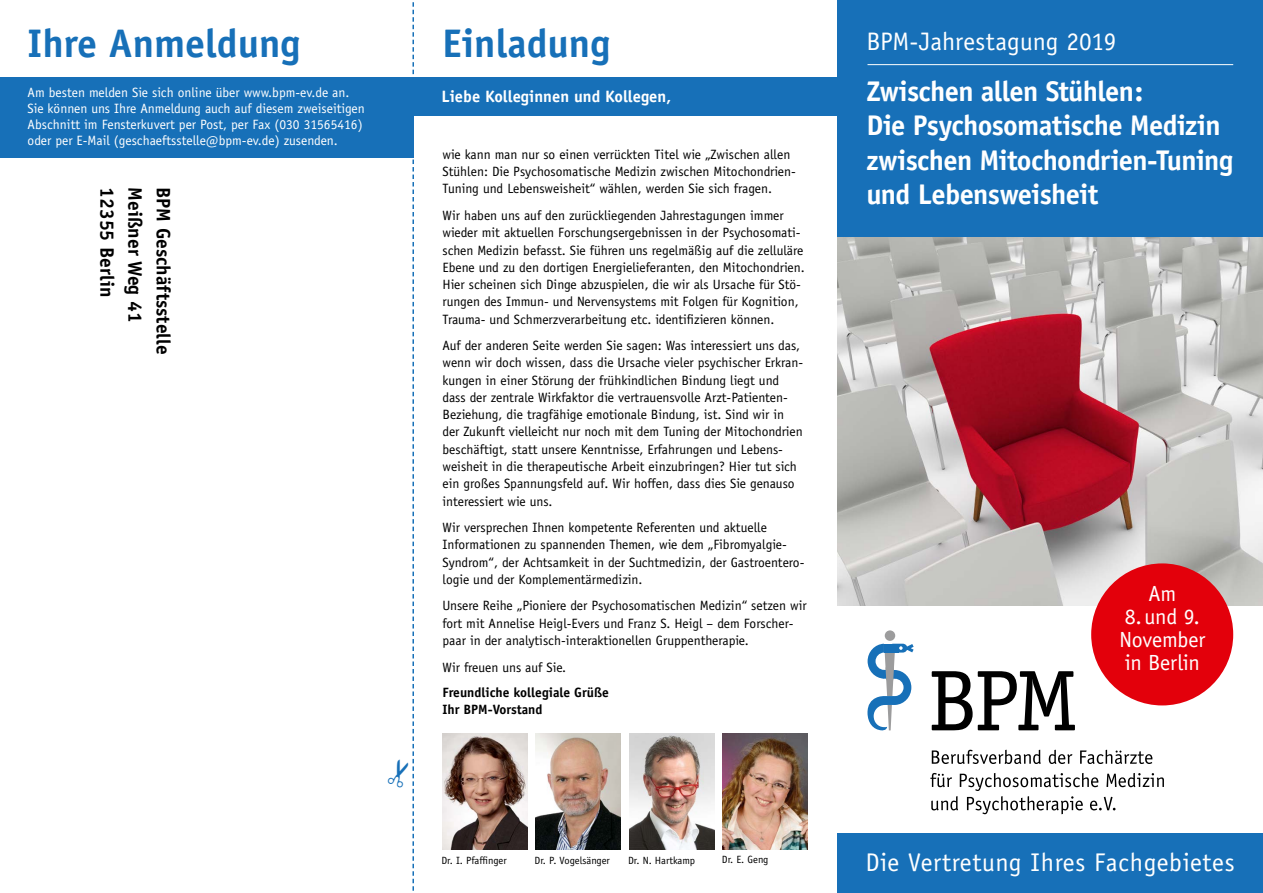
<style>
.page{position:relative;width:1263px;height:893px;background:#fff}
.page>*{position:absolute;margin:0;border:0;box-sizing:border-box;transform-origin:0 0}
.t1{font:700 39.9px "Officina Sans";color:#1770b8}
.t2{font:700 28.5px/34.5px "Officina Sans";letter-spacing:-.025em;color:#fff}
.t3{font:25.65px "Officina Sans";letter-spacing:.025em;color:#fff}
.t4{font:25.35px "Officina Sans";color:#fff}
.t5{font:21.9px/23px "Officina Sans";letter-spacing:-.01em;color:#fff;text-align:center}
.t6{font:700 19.5px "Officina Sans";color:#000}
.t7{font:700 16.5px "Officina Sans";color:#fff}
.t8{font:13.5px/17.2px "Officina Sans";color:#000}
.t9{font:13.5px/16.2px "Officina Sans";color:#fff}
.t10{font:700 13.5px/16.5px "Officina Sans";color:#000}
.t11{font:10.5px "Officina Sans";color:#000}
</style>
<div class="page">
<img style="left:838px;top:237px;width:425px;height:369px">
<div style="left:838px;top:0;width:425px;height:237px;background:#1770b8"></div>
<hr style="left:867px;top:64px;width:366px;height:1px;background:#fff">
<div style="left:838px;top:833px;width:425px;height:60px;background:#1770b8"></div>
<div style="left:412px;top:78px;width:443px;height:38px;background:#1770b8"></div>
<img style="left:723px;top:733px;width:84px;height:116px">
<img style="left:630px;top:733px;width:84px;height:116px">
<img style="left:535px;top:733px;width:85px;height:116px">
<div style="left:0;top:78px;width:414px;height:80px;background:#1770b8"></div>
<img style="left:442px;top:733px;width:85px;height:116px">
<svg style="left:932px;top:750px;width:109px;height:14px"></svg>
<svg style="left:1049px;top:750px;width:23px;height:14px"></svg>
<svg style="left:1080px;top:750px;width:72px;height:14px"></svg>
<svg style="left:930px;top:773px;width:234px;height:41px"></svg>
<svg style="left:932px;top:671px;width:143px;height:59px"></svg>
<div style="left:885px;top:630px;width:10px;height:11px;background:#9c9c9d;border-radius:50%"></div>
<svg style="left:867px;top:643px;width:47px;height:88px"></svg>
<div style="left:1091px;top:563px;width:142px;height:142px;background:#e3000b;border-radius:50%"></div>
<svg style="left:387px;top:2px;width:27px;height:889px"></svg>
<h1 class="t1" style="left:28px;top:18px;width:274px">Ihre Anmeldung</h1>
<p class="t9" style="left:28px;top:84px;width:339px">Am besten melden Sie sich online über www.bpm-ev.de an.<br>Sie können uns Ihre Anmeldung auch auf diesem zweiseitigen Abschnitt im Fensterkuvert per Post, per Fax (030 31565416) oder per E-Mail (geschaeftsstelle@bpm-ev.de) zusenden.</p>
<h3 class="t6" style="left:119px;top:187px;width:112px;rotate:90deg">12355 Berlin</h3>
<h3 class="t6" style="left:147px;top:187px;width:137px;rotate:90deg">Meißner Weg 41</h3>
<h3 class="t6" style="left:175px;top:187px;width:169px;rotate:90deg">BPM Geschäftsstelle</h3>
<h1 class="t1" style="left:442px;top:18px;width:169px">Einladung</h1>
<p class="t7" style="left:441px;top:86px;width:231px">Liebe Kolleginnen und Kollegen,</p>
<p class="t8" style="left:442px;top:146px;width:355px">wie kann man nur so einen verrückten Titel wie „Zwischen allen<br>Stühlen: Die Psychosomatische Medizin zwischen Mitochondrien-<br>Tuning und Lebensweisheit“ wählen, werden Sie sich fragen.</p>
<p class="t8" style="left:442px;top:207px;width:364px">Wir haben uns auf den zurückliegenden Jahrestagungen immer wieder mit aktuellen Forschungsergebnissen in der Psychosomati&shy;schen Medizin befasst. Sie führen uns regelmäßig auf die zelluläre Ebene und zu den dortigen Energielieferanten, den Mitochondrien.<br>Hier scheinen sich Dinge abzuspielen, die wir als Ursache für Stö&shy;rungen des Immun- und Nervensystems mit Folgen für Kognition, Trauma- und Schmerzverarbeitung etc. identifizieren können.</p>
<p class="t8" style="left:442px;top:337px;width:362px">Auf der anderen Seite werden Sie sagen: Was interessiert uns das, wenn wir doch wissen, dass die Ursache vieler psychischer Erkran&shy;kungen in einer Störung der frühkindlichen Bindung liegt und dass der zentrale Wirkfaktor die vertrauensvolle Arzt-Patienten-Beziehung, die tragfähige emotionale Bindung, ist. Sind wir in der Zukunft vielleicht nur noch mit dem Tuning der Mitochondrien beschäftigt, statt unsere Kenntnisse, Erfahrungen und Lebens&shy;weisheit in die therapeutische Arbeit einzubringen? Hier tut sich ein großes Spannungsfeld auf. Wir hoffen, dass dies Sie genauso interessiert wie uns.</p>
<p class="t8" style="left:442px;top:519px;width:363px">Wir versprechen Ihnen kompetente Referenten und aktuelle Informationen zu spannenden Themen, wie dem „Fibromyalgie-Syndrom“, der Achtsamkeit in der Suchtmedizin, der Gastroentero&shy;logie und der Komplementärmedizin.</p>
<p class="t8" style="left:442px;top:597px;width:366px">Unsere Reihe „Pioniere der Psychosomatischen Medizin“ setzen wir fort mit Annelise Heigl-Evers und Franz S. Heigl – dem Forscher&shy;paar in der analytisch-interaktionellen Gruppentherapie.</p>
<p class="t8" style="left:442px;top:658px;width:125px">Wir freuen uns auf Sie.</p>
<p class="t10" style="left:442px;top:684px;width:168px">Freundliche kollegiale Grüße<br>Ihr BPM-Vorstand</p>
<h3 class="t4" style="left:866px;top:26px;width:252px">BPM-Jahrestagung 2019</h3>
<h2 class="t2" style="left:866px;top:73px;width:368px">Zwischen allen Stühlen:<br>Die Psychosomatische Medizin zwischen Mitochondrien-Tuning und Lebensweisheit</h2>
<h3 class="t5" style="left:1119px;top:582px;width:88px">Am<br>8.und 9.<br>November in Berlin</h3>
<p class="t11" style="left:441px;top:854px;width:67px">Dr. I. Pfaffinger</p>
<p class="t11" style="left:534px;top:854px;width:77px">Dr. P. Vogelsänger</p>
<p class="t11" style="left:628px;top:854px;width:69px">Dr. N. Hartkamp</p>
<p class="t11" style="left:722px;top:854px;width:48px">Dr. E. Geng</p>
<h3 class="t3" style="left:865px;top:847px;width:371px">Die Vertretung Ihres Fachgebietes</h3>
</div>
